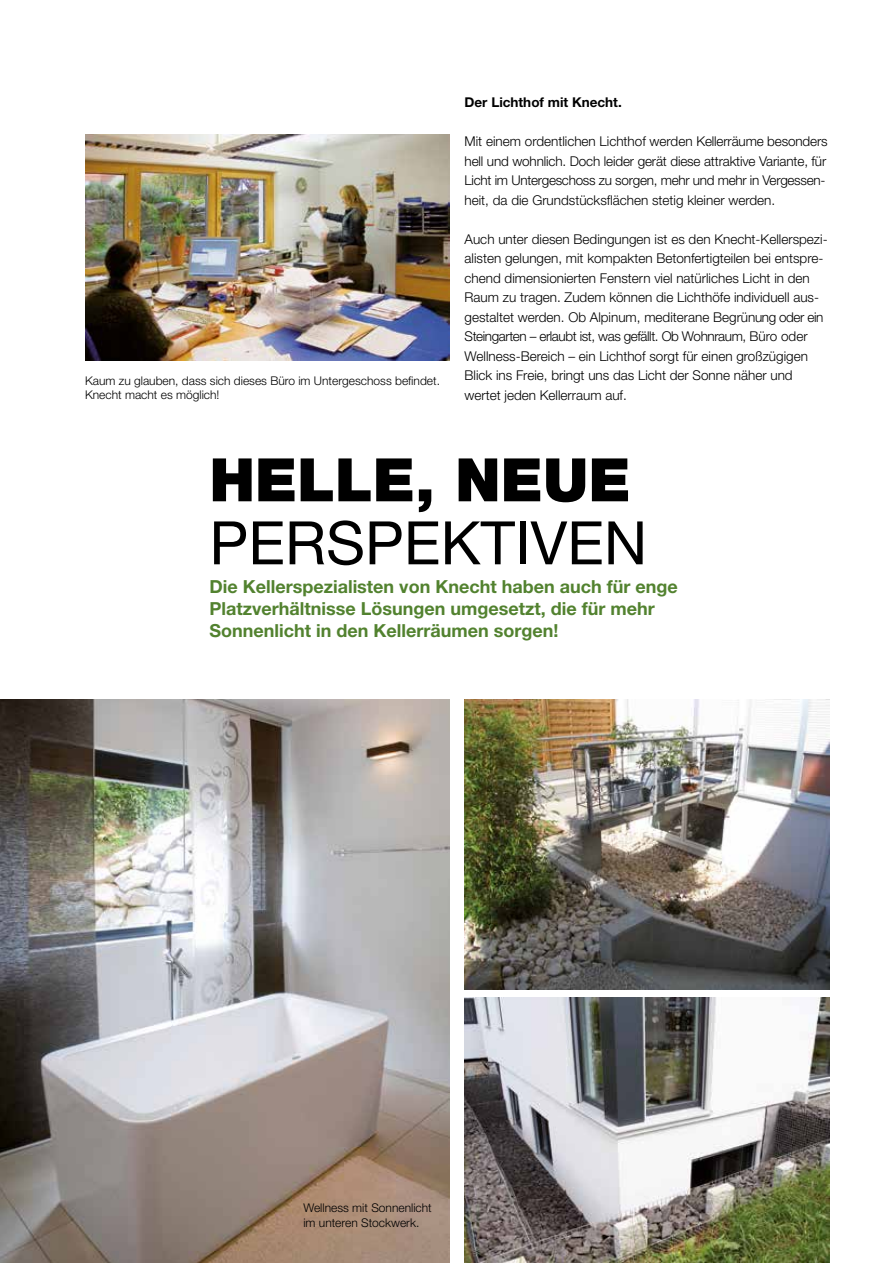
<style>
.page{position:relative;width:893px;height:1263px;background:#fff}
.page>*{position:absolute;margin:0;border:0;box-sizing:border-box;transform-origin:0 0}
.t1{font:60px "Helvetica Neue LT Pro";color:#000}
.t2{font:900 60px "Helvetica Neue LT Pro";color:#000}
.t3{font:700 18px/21.8px "Helvetica Neue LT Pro";color:#52822f}
.t4{font:300 13.5px/19.5px "Helvetica Neue LT Pro";color:#000}
.t5{font:700 13.5px "Helvetica Neue LT Pro";color:#000}
.t6{font:300 12px/14.4px "Helvetica Neue LT Pro";color:#000}
</style>
<div class="page">
<img style="left:0;top:699px;width:450px;height:564px">
<img style="left:85px;top:135px;width:365px;height:226px">
<img style="left:465px;top:998px;width:364px;height:265px">
<img style="left:465px;top:699px;width:364px;height:290px">
<p class="t6" style="left:85px;top:373px;width:356px">Kaum zu glauben, dass sich dieses Büro im Untergeschoss befindet.<br>Knecht macht es möglich!</p>
<p class="t5" style="left:465px;top:94px;width:159px">Der Lichthof mit Knecht.</p>
<p class="t4" style="left:465px;top:132px;width:365px">Mit einem ordentlichen Lichthof werden Kellerräume besonders hell und wohnlich. Doch leider gerät diese attraktive Variante, für Licht im Untergeschoss zu sorgen, mehr und mehr in Vergessen&shy;heit, da die Grundstücksflächen stetig kleiner werden.</p>
<p class="t4" style="left:465px;top:229px;width:365px">Auch unter diesen Bedingungen ist es den Knecht-Kellerspezi&shy;alisten gelungen, mit kompakten Betonfertigteilen bei entspre&shy;chend dimensionierten Fenstern viel natürliches Licht in den Raum zu tragen. Zudem können die Lichthöfe individuell aus&shy;gestaltet werden. Ob Alpinum, mediterane Begrünung oder ein Steingarten – erlaubt ist, was gefällt. Ob Wohnraum, Büro oder Wellness-Bereich – ein Lichthof sorgt für einen großzügigen Blick ins Freie, bringt uns das Licht der Sonne näher und wertet jeden Kellerraum auf.</p>
<h1 class="t2" style="left:209px;top:444px;width:423px">HELLE, NEUE</h1>
<h1 class="t1" style="left:209px;top:507px;width:439px">PERSPEKTIVEN</h1>
<h2 class="t3" style="left:209px;top:576px;width:470px">Die Kellerspezialisten von Knecht haben auch für enge<br>Platzverhältnisse Lösungen umgesetzt, die für mehr<br>Sonnenlicht in den Kellerräumen sorgen!</h2>
<p class="t6" style="left:303px;top:1201px;width:130px">Wellness mit Sonnenlicht im unteren Stockwerk.</p>
</div>
